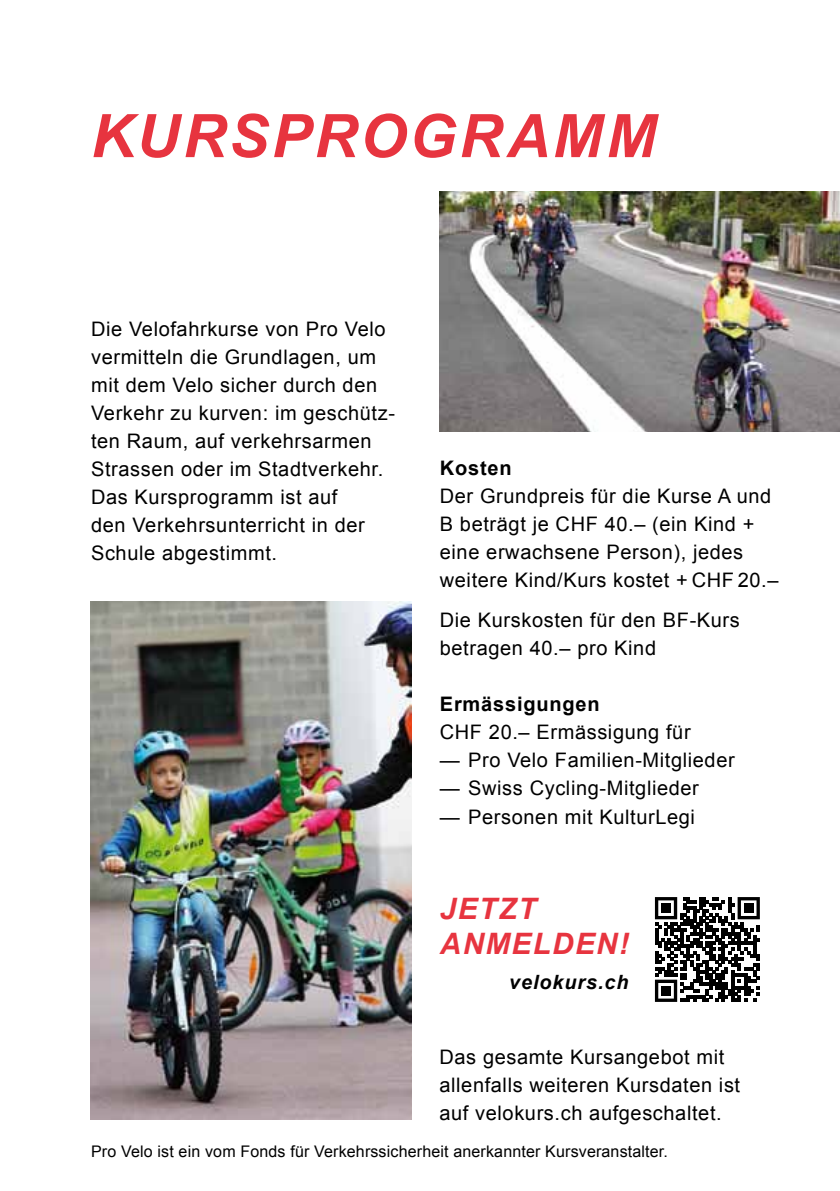
<style>
.page{position:relative;width:840px;height:1191px;background:#fff}
.page>*{position:absolute;margin:0;border:0;box-sizing:border-box;transform-origin:0 0}
.t1{font:italic 700 60px "Arial";letter-spacing:.045em;color:#e7343f}
.t2{font:italic 700 29.6px/35.4px "Arial";letter-spacing:.05em;color:#e7343f}
.t3{font:20px/28px "Arial";letter-spacing:.03em;color:#000}
.t4{font:700 20px "Arial";letter-spacing:.04em;color:#000}
.t5{font:italic 700 19.6px "Arial";color:#000}
.t6{font:16px "Arial";letter-spacing:.01em;color:#000}
</style>
<div class="page">
<img style="left:439px;top:191px;width:400px;height:241px">
<img style="left:91px;top:602px;width:320px;height:517px">
<svg style="left:654px;top:897px;width:105px;height:105px"></svg>
<div style="left:661px;top:903px;width:9px;height:10px;background:#000"></div>
<div style="left:743px;top:903px;width:10px;height:10px;background:#000"></div>
<div style="left:661px;top:986px;width:9px;height:9px;background:#000"></div>
<h1 class="t1" style="left:91px;top:97px;width:566px">KURSPROGRAMM</h1>
<p class="t3" style="left:91px;top:315px;width:305px">Die Velofahrkurse von Pro Velo vermitteln die Grundlagen, um mit dem Velo sicher durch den<br>Verkehr zu kurven: im geschütz&shy;ten Raum, auf verkehrsarmen<br>Strassen oder im Stadtverkehr.<br>Das Kursprogramm ist auf<br>den Verkehrsunterricht in der<br>Schule abgestimmt.</p>
<p class="t4" style="left:439px;top:455px;width:73px">Kosten</p>
<p class="t3" style="left:439px;top:482px;width:340px">Der Grundpreis für die Kurse A und<br>B beträgt je CHF 40.– (ein Kind + eine erwachsene Person), jedes weitere Kind/Kurs kostet + CHF 20.–</p>
<p class="t3" style="left:439px;top:606px;width:301px">Die Kurskosten für den BF-Kurs betragen 40.– pro Kind</p>
<p class="t4" style="left:439px;top:691px;width:161px">Ermässigungen</p>
<p class="t3" style="left:439px;top:718px;width:252px">CHF 20.– Ermässigung für</p>
<p class="t3" style="left:439px;top:746px;width:296px">— Pro Velo Familien-Mitglieder</p>
<p class="t3" style="left:439px;top:774px;width:260px">— Swiss Cycling-Mitglieder</p>
<p class="t3" style="left:439px;top:802px;width:256px">— Personen mit KulturLegi</p>
<h2 class="t2" style="left:439px;top:891px;width:190px">JETZT<br>ANMELDEN!</h2>
<p class="t5" style="left:509px;top:969px;width:121px">VELOKURS.CH</p>
<p class="t3" style="left:439px;top:1043px;width:302px">Das gesamte Kursangebot mit allenfalls weiteren Kursdaten ist auf velokurs.ch aufgeschaltet.</p>
<p class="t6" style="left:91px;top:1141px;width:578px">Pro Velo ist ein vom Fonds für Verkehrssicherheit anerkannter Kursveranstalter.</p>
</div>
